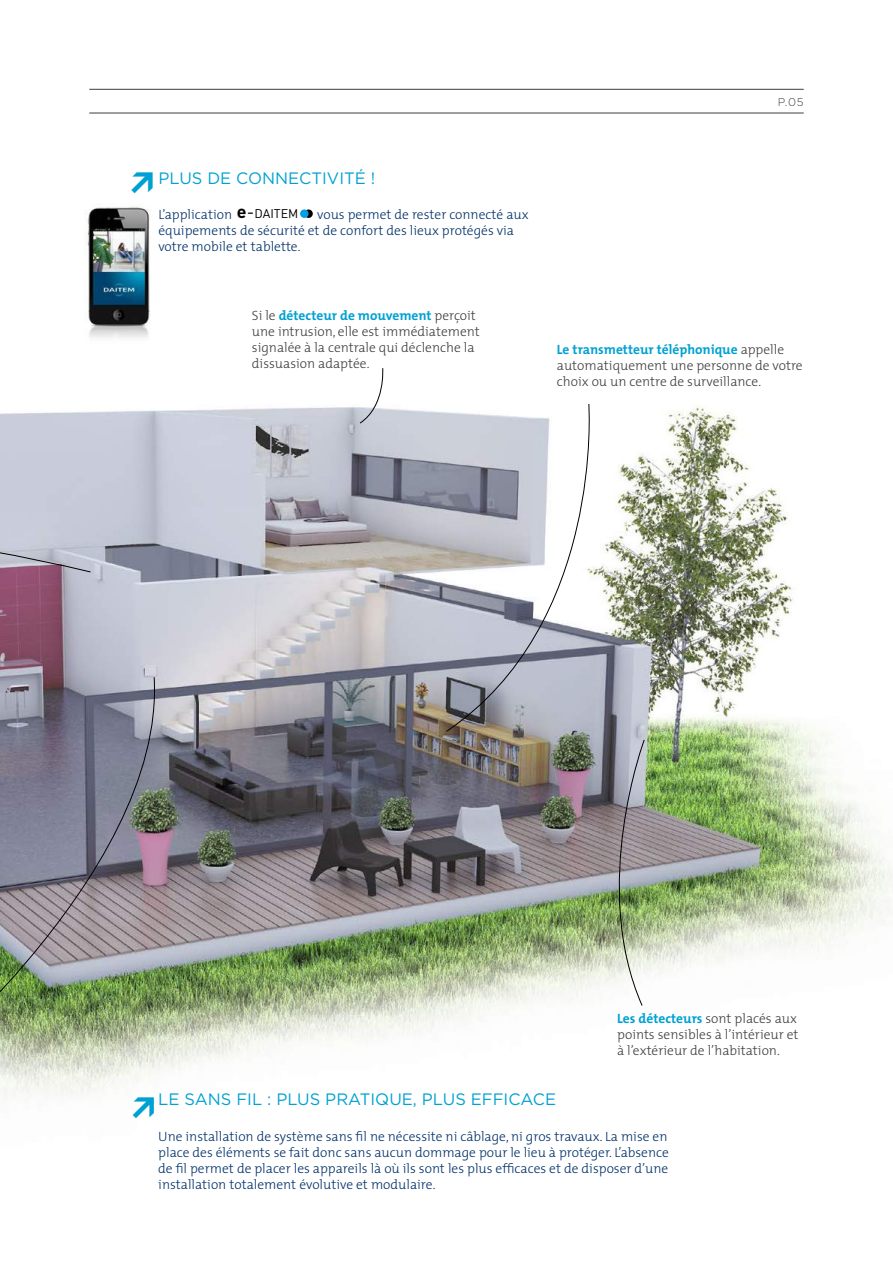
<style>
.page{position:relative;width:893px;height:1263px;background:#fff}
.page>*{position:absolute;margin:0;border:0;box-sizing:border-box;transform-origin:0 0}
.t1{font:900 29.25px "DIN";color:#00a1d2}
.t2{font:16.5px "Gotham HTF";color:#00a1d2}
.t3{font:300 13.5px/16.2px "The Mix";color:#003069}
.t4{font:300 13.5px/16.2px "The Mix";color:#3e3e3d}
.t5{font:300 11.25px "Gotham HTF";color:#3e3e3d}
.s1{font-family:"DIN";font-weight:700;font-size:17.85px;color:#000}
.s2{font-family:"DIN";font-weight:400;font-size:17.85px;color:#000}
.s3{font-family:"DIN";font-weight:400;font-size:12.45px;color:#000}
.s4{font-weight:700;color:#00a1d2}
</style>
<div class="page">
<hr style="left:89px;top:113px;width:715px;height:1px;background:#3e3e3d">
<hr style="left:89px;top:89px;width:715px;height:1px;background:#3e3e3d">
<img style="left:0;top:404px;width:893px;height:694px">
<div style="left:304px;top:209px;width:9px;height:9px;background:#000;border-radius:50%"></div>
<div style="left:300px;top:209px;width:9px;height:9px;background:#009ee3;border-radius:50%"></div>
<svg style="left:0;top:438px;width:91px;height:229px;background:#b1a1b3"></svg>
<svg style="left:359px;top:368px;width:27px;height:56px"></svg>
<svg style="left:445px;top:404px;width:159px;height:328px"></svg>
<img style="left:0;top:676px;width:166px;height:420px">
<img style="left:87px;top:207px;width:63px;height:131px">
<img style="left:590px;top:739px;width:55px;height:267px">
<p class="t2" style="left:158px;top:169px;width:218px">PLUS DE CONNECTIVITÉ !</p>
<p class="t3" style="left:158px;top:206px;width:141px">L’application <span class="s1">e</span><span class="s2">-</span><span class="s3">DAITEM</span></p>
<h1 class="t1" style="left:165px;top:167px;width:32px;rotate:90deg">≤</h1>
<p class="t3" style="left:158px;top:206px;width:372px;text-indent:159px">vous permet de rester connecté aux équipements de sécurité et de confort des lieux protégés via votre mobile et tablette.</p>
<p class="t4" style="left:252px;top:306px;width:229px">Si le <span class="s4">détecteur de mouvement</span> perçoit une intrusion, elle est immédiatement signalée à la centrale qui déclenche la dissuasion adaptée.</p>
<p class="t5" style="left:778px;top:96px;width:28px">P.05</p>
<p class="t4" style="left:557px;top:341px;width:247px"><span class="s4">Le transmetteur téléphonique</span> appelle automatiquement une personne de votre choix ou un centre de surveillance.</p>
<p class="t4" style="left:617px;top:1010px;width:183px;text-align:justify"><span class="s4">Les détecteurs</span> sont placés aux points sensibles à l’intérieur et à l’extérieur de l’habitation.</p>
<p class="t2" style="left:158px;top:1090px;width:399px">LE SANS FIL : PLUS PRATIQUE, PLUS EFFICACE</p>
<p class="t3" style="left:158px;top:1127px;width:512px;text-align:justify">Une installation de système sans fil ne nécessite ni câblage, ni gros travaux. La mise en place des éléments se fait donc sans aucun dommage pour le lieu à protéger. L’absence de fil permet de placer les appareils là où ils sont les plus efficaces et de disposer d’une installation totalement évolutive et modulaire.</p>
<h1 class="t1" style="left:166px;top:1091px;width:32px;rotate:90deg">≤</h1>
</div>
